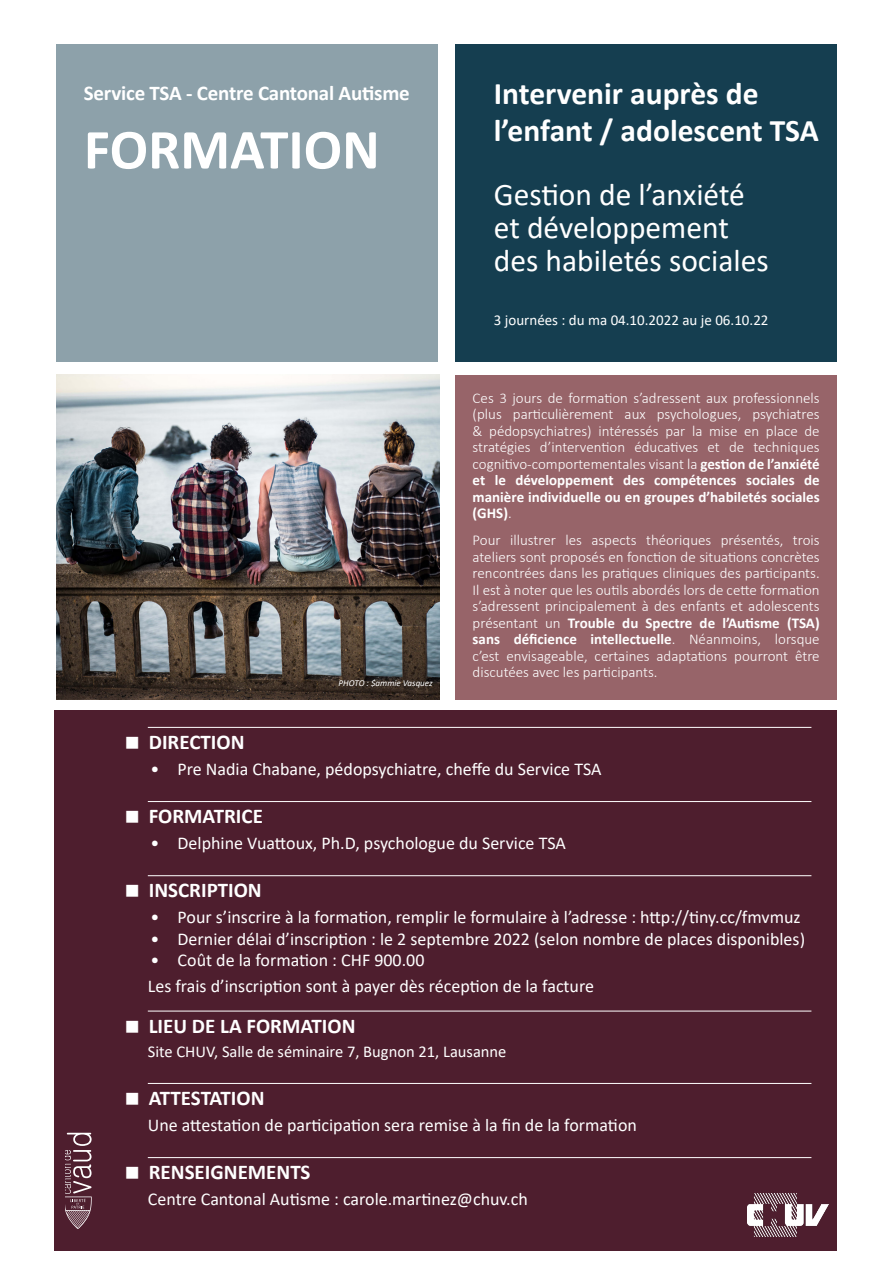
<style>
.page{position:relative;width:893px;height:1263px;background:#fff}
.page>*{position:absolute;margin:0;border:0;box-sizing:border-box;transform-origin:0 0}
.t1{font:700 57px "Calibri";color:#fff}
.Carré_interne{font:31.5px "Calibri";color:#fff}
.Carré_interne-2{font:700 31.5px "Calibri";color:#fff}
.CCA{font:700 21px "Calibri";color:#fff}
.TXT_INTRO{font:18px "Calibri";color:#fff}
.TXT_INTRO-2{font:16.5px "Calibri";color:#fff}
.TXT_INTRO-3{font:300 15px/16.5px "Calibri";color:#fff;text-align:justify}
.t2{font:15px "Calibri";color:#fff}
.TXT_contenu_par_jour{font:italic 9px "Calibri";color:#fff}
.s1{font-weight:700}
</style>
<div class="page">
<div style="left:57px;top:44px;width:381px;height:318px;background:#8da1aa"></div>
<div style="left:456px;top:44px;width:381px;height:318px;background:#153e50"></div>
<div style="left:456px;top:375px;width:381px;height:325px;background:#976469"></div>
<img style="left:57px;top:375px;width:382px;height:325px">
<div style="left:54px;top:710px;width:783px;height:540px;background:#4e1e2e"></div>
<hr style="left:148px;top:727px;width:663px;height:1px;background:#fff">
<hr style="left:148px;top:801px;width:663px;height:1px;background:#fff">
<hr style="left:148px;top:875px;width:663px;height:1px;background:#fff">
<hr style="left:148px;top:1011px;width:663px;height:1px;background:#fff">
<hr style="left:148px;top:1083px;width:663px;height:1px;background:#fff">
<hr style="left:148px;top:1157px;width:663px;height:1px;background:#fff">
<svg style="left:66px;top:1133px;width:26px;height:96px"></svg>
<img style="left:747px;top:1194px;width:81px;height:42px">
<p class="CCA" style="left:84px;top:78px;width:327px">Service TSA - Centre Cantonal Autisme</p>
<p class="t1" style="left:84px;top:109px;width:297px">FORMATION</p>
<p class="TXT_contenu_par_jour" style="left:339px;top:677px;width:96px">PHOTO : $ammie Vasquez</p>
<p class="Carré_interne-2" style="left:494px;top:71px;width:266px">Intervenir auprès de</p>
<p class="Carré_interne-2" style="left:494px;top:109px;width:326px">l’enfant / adolescent TSA</p>
<p class="Carré_interne" style="left:494px;top:172px;width:253px">Gestion de l’anxiété</p>
<p class="Carré_interne" style="left:494px;top:205px;width:237px">et développement</p>
<p class="Carré_interne" style="left:494px;top:238px;width:276px">des habiletés sociales</p>
<p class="t2" style="left:494px;top:309px;width:276px">3 journées : du ma 04.10.2022 au je 06.10.22</p>
<p class="TXT_INTRO-3" style="left:473px;top:389px;width:349px">Ces 3 jours de formation s’adressent aux professionnels (plus particulièrement aux psychologues, psychiatres &amp; pédopsychiatres) intéressés par la mise en place de stratégies d’intervention éducatives et de techniques cognitivo-comportementales visant la <span class="s1">gestion de l’anxiété et le développement des compétences sociales de manière individuelle ou en groupes d’habiletés sociales (GHS)</span>.</p>
<p class="TXT_INTRO-3" style="left:473px;top:532px;width:349px">Pour illustrer les aspects théoriques présentés, trois ateliers sont proposés en fonction de situations concrètes rencontrées dans les pratiques cliniques des participants.<br>Il est à noter que les outils abordés lors de cette formation s’adressent principalement à des enfants et adolescents présentant un <span class="s1">Trouble du Spectre de l’Autisme (TSA) sans déficience intellectuelle</span>. Néanmoins, lorsque c’est envisageable, certaines adaptations pourront être discutées avec les participants.</p>
<p class="CCA" style="left:149px;top:727px;width:97px">DIRECTION</p>
<p class="TXT_INTRO" style="left:151px;top:756px;width:452px">• Pre Nadia Chabane, pédopsychiatre, cheffe du Service TSA</p>
<p class="CCA" style="left:149px;top:801px;width:116px">FORMATRICE</p>
<p class="TXT_INTRO" style="left:151px;top:830px;width:417px">• Delphine Vuattoux, Ph.D, psychologue du Service TSA</p>
<p class="CCA" style="left:149px;top:875px;width:115px">INSCRIPTION</p>
<p class="TXT_INTRO" style="left:151px;top:905px;width:652px">• Pour s’inscrire à la formation, remplir le formulaire à l’adresse : http://tiny.cc/fmvmuz</p>
<p class="TXT_INTRO" style="left:151px;top:926px;width:656px">• Dernier délai d’inscription : le 2 septembre 2022 (selon nombre de places disponibles)</p>
<p class="TXT_INTRO" style="left:151px;top:948px;width:275px">• Coût de la formation : CHF 900.00</p>
<p class="TXT_INTRO" style="left:148px;top:973px;width:448px">Les frais d’inscription sont à payer dès réception de la facture</p>
<p class="CCA" style="left:149px;top:1011px;width:208px">LIEU DE LA FORMATION</p>
<p class="TXT_INTRO-2" style="left:148px;top:1040px;width:360px">Site CHUV, Salle de séminaire 7, Bugnon 21, Lausanne</p>
<p class="CCA" style="left:149px;top:1083px;width:117px">ATTESTATION</p>
<p class="TXT_INTRO" style="left:148px;top:1112px;width:491px">Une attestation de participation sera remise à la fin de la formation</p>
<p class="CCA" style="left:149px;top:1157px;width:163px">RENSEIGNEMENTS</p>
<p class="TXT_INTRO" style="left:148px;top:1186px;width:382px">Centre Cantonal Autisme : carole.martinez@chuv.ch</p>
</div>
